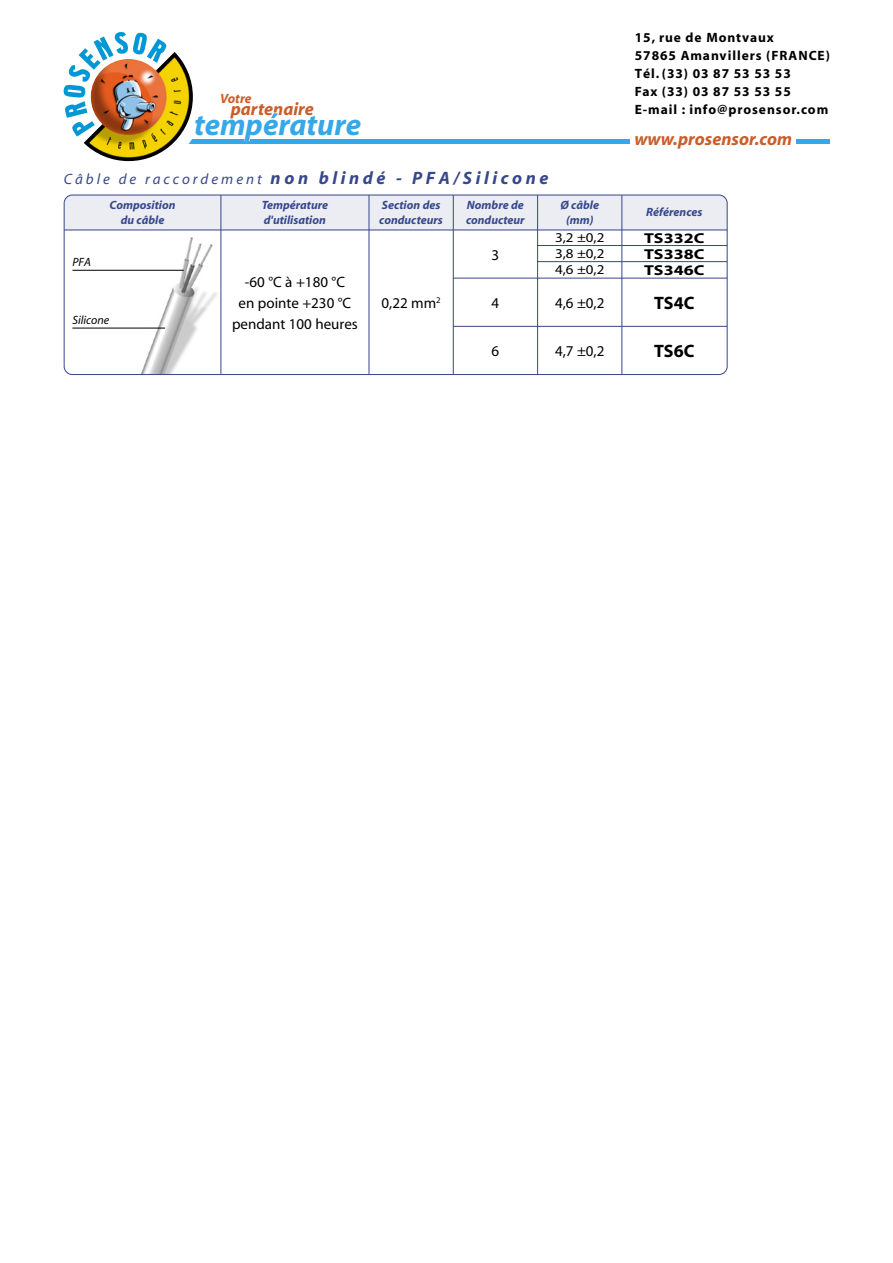
<style>
.page{position:relative;width:893px;height:1263px;background:#fff}
.page>*{position:absolute;margin:0;border:0;box-sizing:border-box;transform-origin:0 0}
.t1{font:italic 700 30.75px "Myriad";color:#36a7e9}
.t2{font:italic 700 18px "Myriad";letter-spacing:.2em;color:#36478b}
.t3{font:italic 700 18px "Myriad";color:#ca5d28}
.t4{font:700 18px "Myriad";color:#000}
.t5{font:15px/21px "Myriad";color:#000;text-align:center}
.t6{font:700 14.4px/16px "Myriad";color:#000;text-align:justify;scale:1.25 1}
.t7{font:700 13.5px/18px "Myriad";letter-spacing:.07em;color:#000}
.t8{font:13.5px/16px "Myriad";color:#000;scale:1.11 1}
.t9{font:italic 700 13.5px "Myriad";color:#ca5d28}
.t10{font:italic 700 12px/15px "Myriad";color:#36478b}
.t11{font:italic 12px "Myriad";color:#000}
.s1{font-weight:400;font-size:15px}
</style>
<div class="page">
<div style="left:139px;top:139px;width:690px;height:5px;background:#36a7e9"></div>
<svg style="left:52px;top:20px;width:153px;height:153px"></svg>
<img style="left:63px;top:33px;width:103px;height:104px">
<svg style="left:194px;top:112px;width:56px;height:29px"></svg>
<div style="left:631px;top:131px;width:165px;height:22px;background:#fff"></div>
<svg style="left:63px;top:194px;width:665px;height:180px"></svg>
<hr style="left:64px;top:230px;width:663px;height:1px;background:#36478b">
<hr style="left:221px;top:195px;width:1px;height:179px;background:#36478b">
<hr style="left:537px;top:195px;width:1px;height:179px;background:#36478b">
<hr style="left:369px;top:195px;width:1px;height:179px;background:#36478b">
<hr style="left:453px;top:195px;width:1px;height:179px;background:#36478b">
<hr style="left:621px;top:195px;width:1px;height:179px;background:#36478b">
<p class="t9" style="left:220px;top:92px;width:33px">Votre</p>
<h2 class="t3" style="left:231px;top:99px;width:84px">partenaire</h2>
<h1 class="t1" style="left:194px;top:108px;width:169px">température</h1>
<p class="t7" style="left:635px;top:29px;width:197px">15, rue de Montvaux<br>57865 Amanvillers (FRANCE)<br>Tél. (33) 03 87 53 53 53<br>Fax (33) 03 87 53 53 55<br>E-mail : info@prosensor.com</p>
<h2 class="t3" style="left:634px;top:129px;width:159px">www.prosensor.com</h2>
<h2 class="t2" style="left:64px;top:168px;width:486px"><span class="s1">Câble de raccordement</span> non blindé - PFA/Silicone</h2>
<p class="t10" style="left:109px;top:198px;width:68px;text-align:center">Composition du câble</p>
<p class="t10" style="left:379px;top:198px;width:65px">Section des conducteurs</p>
<p class="t10" style="left:560px;top:198px;width:40px;text-align:center">Ø câble (mm)</p>
<p class="t10" style="left:466px;top:198px;width:60px">Nombre de conducteur</p>
<p class="t10" style="left:262px;top:198px;width:68px">Température d'utilisation</p>
<p class="t10" style="left:646px;top:205px;width:58px">Références</p>
<p class="t11" style="left:72px;top:256px;width:20px">PFA</p>
<p class="t11" style="left:72px;top:314px;width:38px">Silicone</p>
<p class="t5" style="left:232px;top:272px;width:127px">-60 °C à +180 °C<br>en pointe +230 °C pendant 100 heures</p>
<p class="t5" style="left:382px;top:293px;width:61px">0,22 mm<sup>2</sup></p>
<p class="t5" style="left:492px;top:245px;width:9px">3</p>
<p class="t5" style="left:492px;top:293px;width:9px">4</p>
<p class="t5" style="left:492px;top:341px;width:9px">6</p>
<p class="t8" style="left:555px;top:230px;width:46px">3,2 ±0,2</p>
<p class="t8" style="left:555px;top:246px;width:46px">3,8 ±0,2<br>4,6 ±0,2</p>
<p class="t5" style="left:555px;top:293px;width:51px">4,6 ±0,2</p>
<p class="t5" style="left:555px;top:341px;width:51px">4,7 ±0,2</p>
<p class="t6" style="left:644px;top:230px;width:50px">TS332C TS338C TS346C</p>
<h2 class="t4" style="left:654px;top:294px;width:42px">TS4C</h2>
<h2 class="t4" style="left:654px;top:342px;width:42px">TS6C</h2>
</div>
